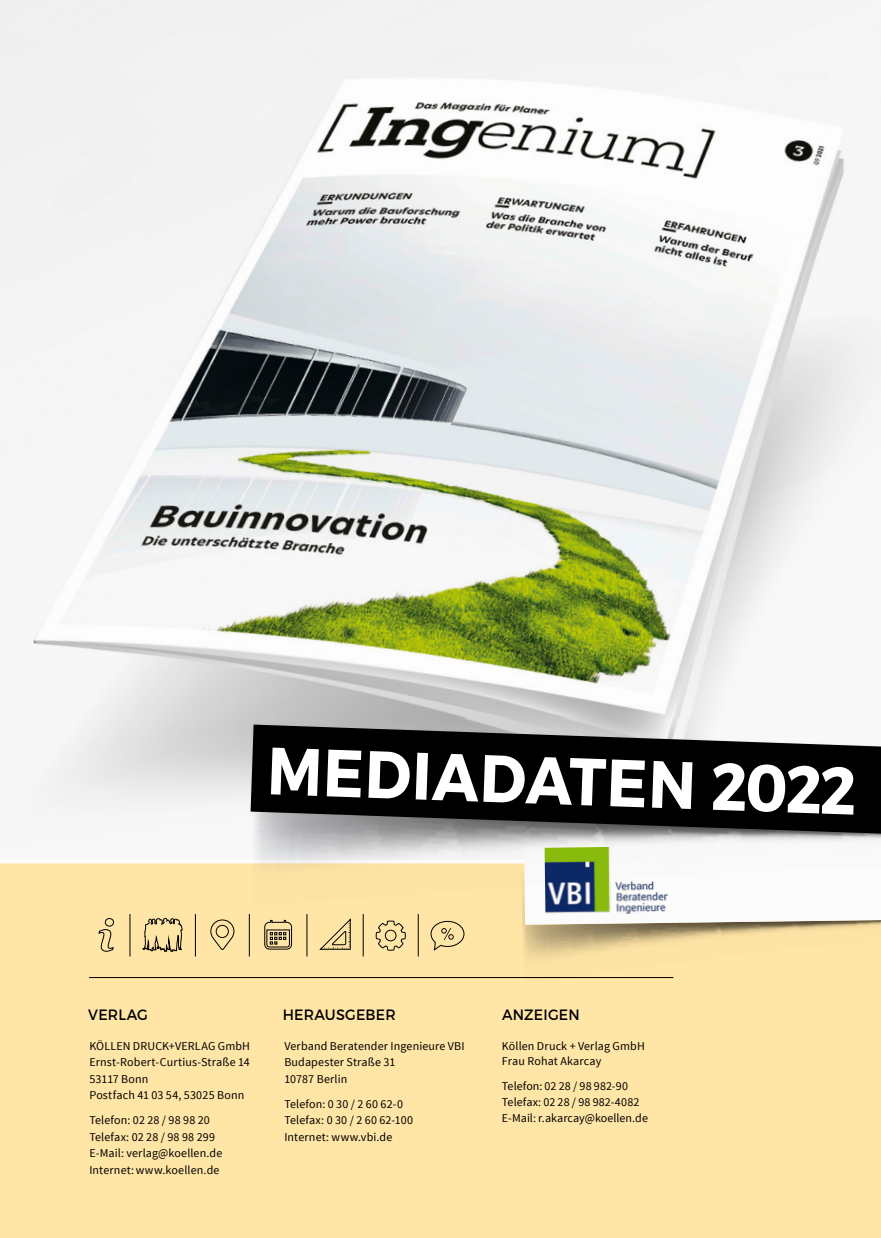
<style>
.page{position:relative;width:881px;height:1238px;background:#fff}
.page>*{position:absolute;margin:0;border:0;box-sizing:border-box;transform-origin:0 0}
.t1{font:700 66.75px "Montserrat";color:#fff;scale:.9 1}
.t2{font:15px "Montserrat";letter-spacing:.015em;color:#000;scale:.95 1}
.t3{font:12px/16.5px "Source Sans Pro";letter-spacing:.01em;color:#000}
</style>
<div class="page">
<img style="left:0;top:0;width:880px;height:817px">
<div style="left:0;top:860px;width:880px;height:377px;background:#ffe5a6"></div>
<hr style="left:195px;top:914px;width:1px;height:42px;background:#000">
<hr style="left:129px;top:914px;width:1px;height:42px;background:#000">
<hr style="left:249px;top:914px;width:1px;height:42px;background:#000">
<hr style="left:306px;top:914px;width:1px;height:42px;background:#000">
<hr style="left:362px;top:914px;width:1px;height:42px;background:#000">
<hr style="left:417px;top:914px;width:1px;height:42px;background:#000">
<hr style="left:89px;top:977px;width:583px;height:1px;background:#000">
<hr style="left:0;top:859px;width:880px;height:4px;background:#fff">
<svg style="left:375px;top:920px;width:30px;height:31px"></svg>
<svg style="left:142px;top:918px;width:41px;height:34px"></svg>
<svg style="left:98px;top:918px;width:16px;height:34px"></svg>
<svg style="left:210px;top:919px;width:24px;height:31px"></svg>
<svg style="left:264px;top:919px;width:28px;height:30px"></svg>
<svg style="left:319px;top:918px;width:32px;height:32px"></svg>
<svg style="left:430px;top:920px;width:34px;height:31px"></svg>
<img style="left:519px;top:905px;width:361px;height:74px">
<svg style="left:523px;top:905px;width:357px;height:19px;background:#edebe8"></svg>
<img style="left:252px;top:837px;width:628px;height:68px">
<div style="left:247px;top:721px;width:633px;height:116px;background:#000;opacity:.05"></div>
<svg style="left:250px;top:724px;width:630px;height:109px;background:#252525"></svg>
<img style="left:544px;top:846px;width:123px;height:68px">
<h1 class="t1" style="left:269px;top:729px;width:655px;rotate:2deg">MEDIADATEN 2022</h1>
<p class="t2" style="left:88px;top:1005px;width:64px">VERLAG</p>
<p class="t2" style="left:282px;top:1005px;width:120px">HERAUSGEBER</p>
<p class="t2" style="left:502px;top:1005px;width:83px">ANZEIGEN</p>
<p class="t3" style="left:89px;top:1037px;width:162px">KÖLLEN DRUCK+VERLAG GmbH<br>Ernst-Robert-Curtius-Straße 14<br>53117 Bonn<br>Postfach 41 03 54, 53025 Bonn</p>
<p class="t3" style="left:89px;top:1111px;width:134px">Telefon: 02 28 / 98 98 20<br>Telefax: 02 28 / 98 98 299<br>E-Mail: verlag@koellen.de<br>Internet:www.koellen.de</p>
<p class="t3" style="left:284px;top:1037px;width:182px">Verband Beratender Ingenieure VBI<br>Budapester Straße 31<br>10787 Berlin</p>
<p class="t3" style="left:284px;top:1095px;width:130px">Telefon: 0 30 / 2 60 62-0<br>Telefax: 0 30 / 2 60 62-100<br>Internet: www.vbi.de</p>
<p class="t3" style="left:501px;top:1037px;width:144px;line-height:15.9px">Köllen Druck + Verlag GmbH<br>Frau Rohat Akarcay</p>
<p class="t3" style="left:501px;top:1078px;width:147px;line-height:15.9px">Telefon: 02 28 / 98 982-90<br>Telefax: 02 28 / 98 982-4082<br>E-Mail: r.akarcay@koellen.de</p>
</div>
